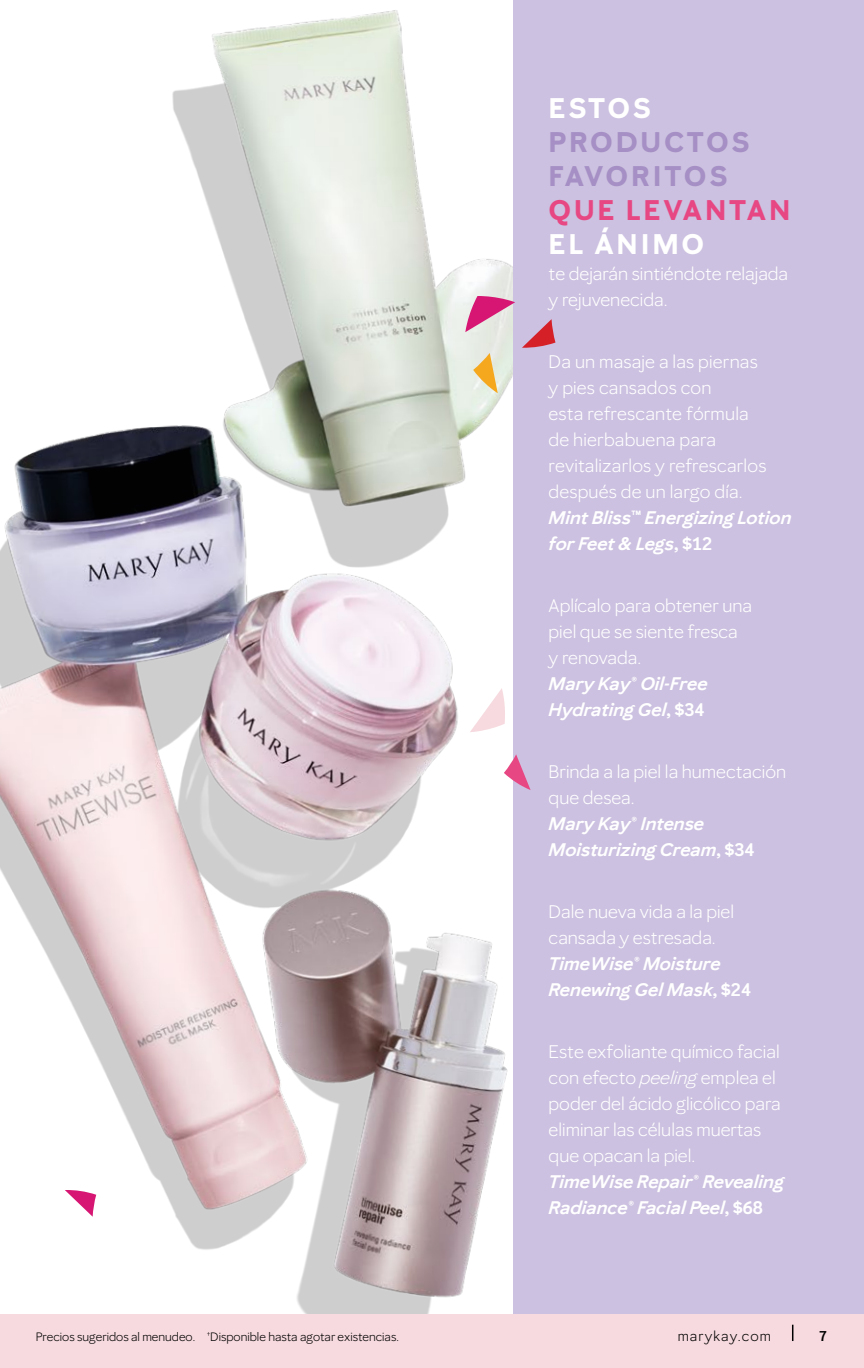
<style>
.page{position:relative;width:864px;height:1368px;background:#fff}
.page>*{position:absolute;margin:0;border:0;box-sizing:border-box;transform-origin:0 0}
.Body_Copy{font:700 28px/34px "Mary Kay Sans";letter-spacing:.1em;color:#a58fc4}
.Body_Copy-2{font:18px/26px "Mary Kay Sans";color:#fff}
.Product_Price_Listin{font:italic 600 18px/26px "Mary Kay Sans";color:#fff}
.Subhead{font:18px/26px "Mary Kay Sans";color:#fff}
.t1{font:14px "Mary Kay Sans";letter-spacing:.08em;color:#000}
.t2{font:600 14px "Mary Kay Sans";color:#000}
.Footnote{font:12px "Mary Kay Sans";color:#000}
.s1{color:#fff}
.s2{color:#e74783}
.s3{font-style:normal}
.s4{font-style:italic}
</style>
<div class="page">
<img style="left:0;top:10px;width:513px;height:1304px">
<div style="left:513px;top:0;width:351px;height:1314px;background:#ccc1e0"></div>
<svg style="left:504px;top:754px;width:27px;height:36px"></svg>
<svg style="left:470px;top:688px;width:35px;height:44px"></svg>
<svg style="left:65px;top:1190px;width:31px;height:27px"></svg>
<svg style="left:522px;top:319px;width:33px;height:29px"></svg>
<svg style="left:465px;top:296px;width:50px;height:36px;background:#de8ab1"></svg>
<svg style="left:473px;top:353px;width:25px;height:40px"></svg>
<div style="left:0;top:1314px;width:864px;height:54px;background:#f7dadf"></div>
<svg style="left:792px;top:1325px;width:1px;height:16px"></svg>
<p class="Footnote" style="left:36px;top:1329px;width:365px">Precios sugeridos al menudeo. <sup>†</sup>Disponible hasta agotar existencias.</p>
<p class="Body_Copy" style="left:549px;top:91px;width:243px"><span class="s1">ESTOS<br></span>PRODUCTOS<br>FAVORITOS<br><span class="s2">QUE LEVANTAN<br></span><span class="s1">EL ÁNIMO</span></p>
<p class="Subhead" style="left:549px;top:260px;width:241px">te dejarán sintiéndote relajada y rejuvenecida.</p>
<p class="Body_Copy-2" style="left:549px;top:348px;width:219px">Da un masaje a las piernas y pies cansados con<br>esta refrescante fórmula de hierbabuena para revitalizarlos y refrescarlos después de un largo día.</p>
<p class="Product_Price_Listin" style="left:549px;top:504px;width:244px">Mint Bliss™ Energizing Lotion for Feet &amp; Legs<span class="s3">, $12</span></p>
<p class="Body_Copy-2" style="left:549px;top:592px;width:205px">Aplícalo para obtener una piel que se siente fresca y renovada.</p>
<p class="Product_Price_Listin" style="left:549px;top:670px;width:160px">Mary Kay® Oil-Free<br>Hydrating Gel<span class="s3">, $34</span></p>
<p class="Body_Copy-2" style="left:549px;top:758px;width:239px">Brinda a la piel la humectación que desea.</p>
<p class="Product_Price_Listin" style="left:549px;top:810px;width:207px">Mary Kay® Intense<br>Moisturizing Cream<span class="s3">, $34</span></p>
<p class="Body_Copy-2" style="left:549px;top:898px;width:187px">Dale nueva vida a la piel cansada y estresada.</p>
<p class="Product_Price_Listin" style="left:549px;top:950px;width:204px">TimeWise® Moisture<br>Renewing Gel Mask<span class="s3">, $24</span></p>
<p class="Body_Copy-2" style="left:549px;top:1038px;width:234px">Este exfoliante químico facial con efecto <span class="s4">peeling</span> emplea el poder del ácido glicólico para eliminar las células muertas que opacan la piel.</p>
<p class="Product_Price_Listin" style="left:549px;top:1168px;width:237px">TimeWise Repair® Revealing<br>Radiance® Facial Peel<span class="s3">, $68</span></p>
<p class="t1" style="left:677px;top:1328px;width:95px">marykay.com</p>
<p class="t2" style="left:818px;top:1328px;width:9px">7</p>
</div>
